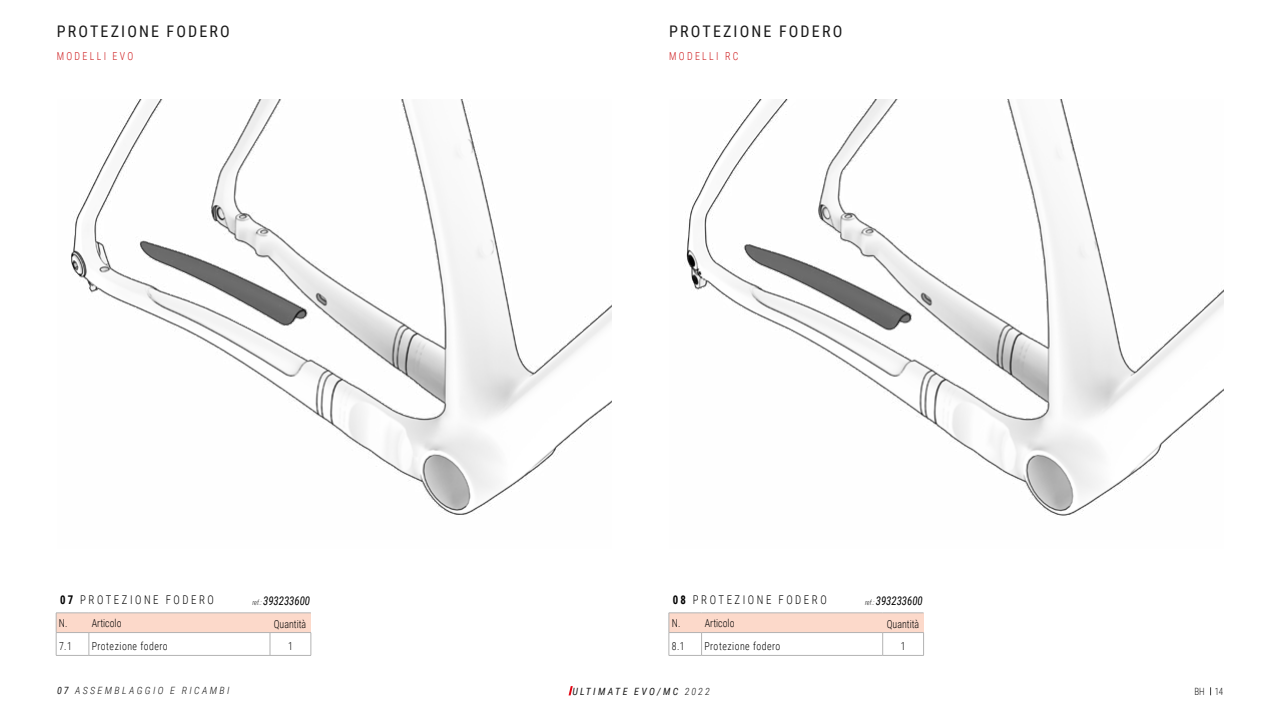
<style>
.page{position:relative;width:1280px;height:720px;background:#fff}
.page>*{position:absolute;margin:0;border:0;box-sizing:border-box;transform-origin:0 0}
.t1{font:16px "Roboto Condensed";letter-spacing:.135em;color:#1a1a1a}
.t2{font:300 12px "Roboto Condensed";letter-spacing:.235em;color:#000;scale:.9 1}
.t3{font:italic 12px "Roboto Condensed";color:#000;scale:.9 1}
.t4{font:300 11px "Roboto Condensed";letter-spacing:.035em;color:#000;scale:.9 1}
.t5{font:300 11px "Roboto Condensed";color:#000;scale:.9 1}
.t6{font:300 11px "Roboto Condensed";letter-spacing:.235em;color:#cd1719;scale:.9 1}
.t7{font:italic 300 10px "Roboto Condensed";letter-spacing:.235em;color:#1a1a1a}
.t8{font:italic 10px "Roboto Condensed";letter-spacing:.235em;color:#1a1a1a}
.t9{font:300 10px "Roboto Condensed";color:#1a1a1a;scale:.9 1}
.s1{font-weight:700}
.s2{font-weight:300;font-size:7px}
.s3{font-weight:400}
.s4{font-weight:300}
</style>
<div class="page">
<svg style="left:569px;top:686px;width:4px;height:9px"></svg>
<img style="left:71px;top:99px;width:541px;height:416px">
<img style="left:684px;top:99px;width:540px;height:417px">
<div style="left:56px;top:613px;width:255px;height:20px;background:#fcd9ca"></div>
<svg style="left:89px;top:633px;width:1px;height:22px"></svg>
<svg style="left:270px;top:633px;width:1px;height:22px"></svg>
<hr style="left:56px;top:655px;width:33px;height:1px;background:#b3b3b3">
<hr style="left:89px;top:655px;width:181px;height:1px;background:#b3b3b3">
<hr style="left:270px;top:655px;width:41px;height:1px;background:#b3b3b3">
<hr style="left:56px;top:613px;width:33px;height:1px;background:#b3b3b3">
<svg style="left:56px;top:613px;width:1px;height:42px"></svg>
<hr style="left:89px;top:613px;width:181px;height:1px;background:#b3b3b3">
<hr style="left:270px;top:613px;width:41px;height:1px;background:#b3b3b3">
<hr style="left:56px;top:632px;width:33px;height:1px;background:#b3b3b3">
<hr style="left:89px;top:632px;width:181px;height:1px;background:#b3b3b3">
<hr style="left:270px;top:632px;width:41px;height:1px;background:#b3b3b3">
<svg style="left:311px;top:633px;width:1px;height:22px"></svg>
<div style="left:669px;top:613px;width:255px;height:20px;background:#fcd9ca"></div>
<svg style="left:701px;top:633px;width:1px;height:22px"></svg>
<svg style="left:883px;top:633px;width:1px;height:22px"></svg>
<hr style="left:669px;top:655px;width:33px;height:1px;background:#b3b3b3">
<hr style="left:702px;top:655px;width:181px;height:1px;background:#b3b3b3">
<hr style="left:883px;top:655px;width:41px;height:1px;background:#b3b3b3">
<hr style="left:669px;top:613px;width:33px;height:1px;background:#b3b3b3">
<svg style="left:669px;top:613px;width:1px;height:42px"></svg>
<hr style="left:702px;top:613px;width:181px;height:1px;background:#b3b3b3">
<hr style="left:883px;top:613px;width:41px;height:1px;background:#b3b3b3">
<hr style="left:669px;top:632px;width:33px;height:1px;background:#b3b3b3">
<hr style="left:702px;top:632px;width:181px;height:1px;background:#b3b3b3">
<hr style="left:883px;top:632px;width:41px;height:1px;background:#b3b3b3">
<svg style="left:923px;top:633px;width:1px;height:22px"></svg>
<h1 class="t1" style="left:57px;top:20px;width:175px">PROTEZIONE FODERO</h1>
<h1 class="t1" style="left:669px;top:20px;width:175px">PROTEZIONE FODERO</h1>
<p class="t6" style="left:57px;top:48px;width:87px">MODELLI EVO</p>
<p class="t6" style="left:669px;top:48px;width:78px">MODELLI RC</p>
<p class="t2" style="left:60px;top:592px;width:172px"><span class="s1">07</span> PROTEZIONE FODERO</p>
<p class="t4" style="left:59px;top:638px;width:16px">7.1</p>
<p class="t4" style="left:92px;top:638px;width:86px">Protezione fodero</p>
<p class="t4" style="left:288px;top:638px;width:7px">1</p>
<p class="t2" style="left:673px;top:592px;width:172px"><span class="s1">08</span> PROTEZIONE FODERO</p>
<p class="t4" style="left:672px;top:638px;width:16px">8.1</p>
<p class="t4" style="left:704px;top:638px;width:86px">Protezione fodero</p>
<p class="t4" style="left:901px;top:638px;width:7px">1</p>
<p class="t3" style="left:252px;top:592px;width:66px"><span class="s2">ref.:</span> 393233600</p>
<p class="t3" style="left:865px;top:592px;width:66px"><span class="s2">ref.:</span> 393233600</p>
<p class="t5" style="left:59px;top:616px;width:71px">N. Articolo</p>
<p class="t5" style="left:274px;top:616px;width:38px">Quantità</p>
<p class="t5" style="left:672px;top:616px;width:71px">N. Articolo</p>
<p class="t5" style="left:887px;top:616px;width:38px">Quantità</p>
<p class="t7" style="left:57px;top:684px;width:174px"><span class="s3">07</span> ASSEMBLAGGIO E RICAMBI</p>
<p class="t8" style="left:572px;top:685px;width:139px">ULTIMATE EVO/MC <span class="s4">2022</span></p>
<p class="t9" style="left:1194px;top:685px;width:34px">BH 14</p>
</div>
